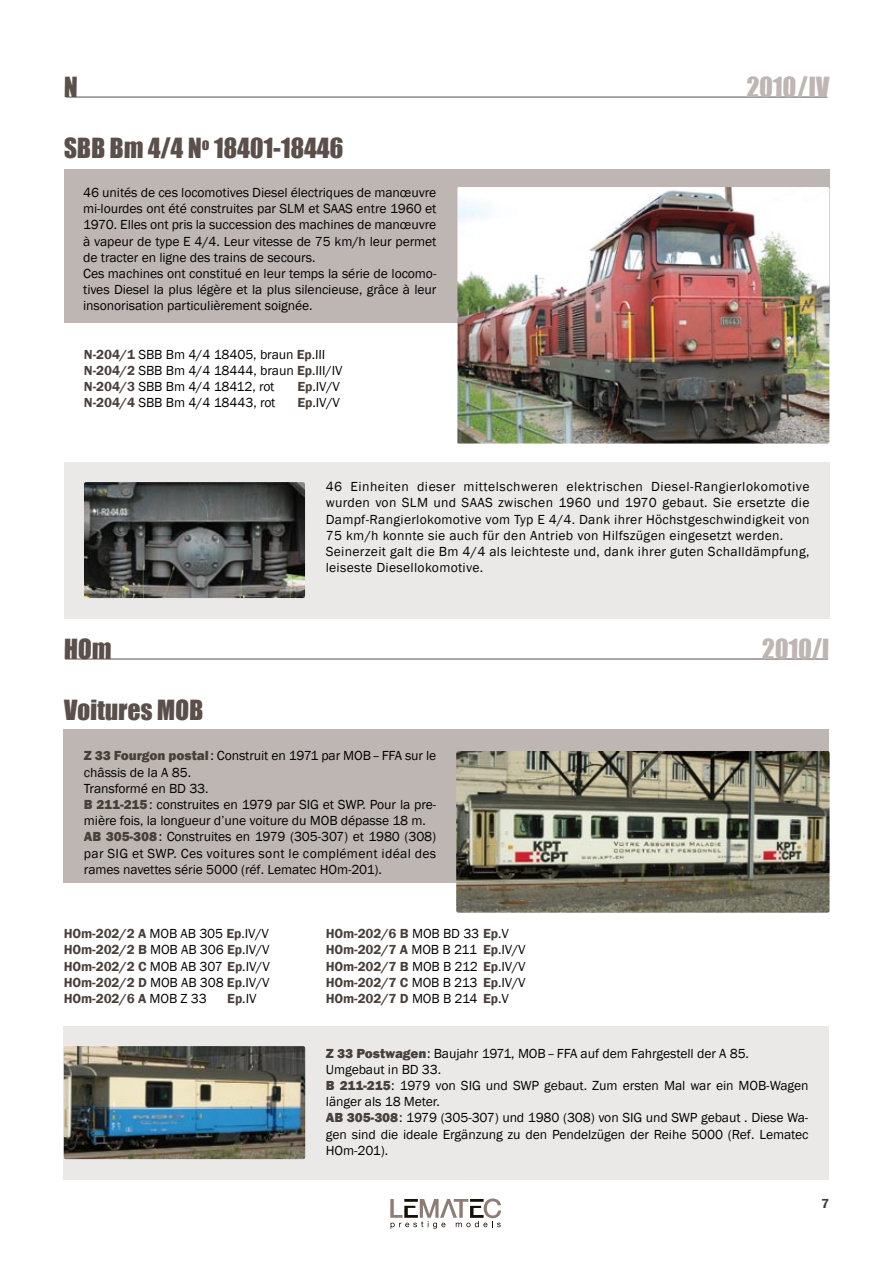
<style>
.page{position:relative;width:893px;height:1263px;background:#fff}
.page>*{position:absolute;margin:0;border:0;box-sizing:border-box;transform-origin:0 0}
.t1{font:25.5px "Impact";letter-spacing:-.015em;color:#5a4f4a}
.t2{font:25.5px "Impact";color:#bdb6b3}
.t3{font:13.5px/16.2px "Franklin Gothic";color:#000}
.t4{font:13.5px/16.2px "Franklin Gothic";letter-spacing:.03em;color:#000}
.t5{font:600 13.5px/16.2px "Franklin Gothic";color:#493f3a;text-align:justify}
.s1{font-weight:600;color:#493f3a}
.s2{font-weight:800;color:#493f3a}
.s3{font-weight:400;color:#000}
</style>
<div class="page">
<svg style="left:390px;top:1198px;width:111px;height:31px"></svg>
<div style="left:64px;top:169px;width:765px;height:153px;background:#bdb6b3"></div>
<div style="left:64px;top:462px;width:765px;height:156px;background:#ebe9e7"></div>
<hr style="left:66px;top:97px;width:761px;height:1px;background:#5a4f4a">
<img style="left:457px;top:187px;width:372px;height:256px">
<div style="left:64px;top:730px;width:765px;height:153px;background:#bdb6b3"></div>
<div style="left:64px;top:1026px;width:765px;height:153px;background:#ebe9e7"></div>
<hr style="left:65px;top:659px;width:763px;height:1px;background:#5a4f4a">
<img style="left:456px;top:751px;width:374px;height:162px">
<img style="left:64px;top:1046px;width:241px;height:113px">
<img style="left:84px;top:482px;width:221px;height:116px">
<h1 class="t1" style="left:64px;top:67px;width:16px">N</h1>
<h1 class="t1" style="left:64px;top:128px;width:282px">SBB Bm 4/4 N<sup>o</sup> 18401-18446</h1>
<p class="t3" style="left:83px;top:185px;width:355px">46 unités de ces locomotives Diesel électriques de manœuvre mi-lourdes ont été construites par SLM et SAAS entre 1960 et 1970. Elles ont pris la succession des machines de manœuvre à vapeur de type E 4/4. Leur vitesse de 75 km/h leur permet de tracter en ligne des trains de secours.<br>Ces machines ont constitué en leur temps la série de locomo&shy;tives Diesel la plus légère et la plus silencieuse, grâce à leur insonorisation particulièrement soignée.</p>
<p class="t3" style="left:84px;top:346px;width:260px"><span class="s1">N-204/1</span> SBB Bm 4/4 18405, braun <span class="s1">Ep</span>.III<br><span class="s1">N-204/2</span> SBB Bm 4/4 18444, braun <span class="s1">Ep</span>.III/IV<br><span class="s1">N-204/3</span> SBB Bm 4/4 18412, rot</p>
<p class="t3" style="left:297px;top:379px;width:44px"><span class="s1">Ep</span>.IV/V</p>
<p class="t3" style="left:84px;top:395px;width:193px"><span class="s1">N-204/4</span> SBB Bm 4/4 18443, rot</p>
<p class="t3" style="left:297px;top:395px;width:44px"><span class="s1">Ep</span>.IV/V</p>
<h1 class="t2" style="left:746px;top:67px;width:84px">2010/IV</h1>
<h1 class="t1" style="left:64px;top:629px;width:50px">HOm</h1>
<h1 class="t1" style="left:64px;top:690px;width:142px">Voitures MOB</h1>
<p class="t4" style="left:326px;top:479px;width:485px">46 Einheiten dieser mittelschweren elektrischen Diesel-Rangierlokomotive wurden von SLM und SAAS zwischen 1960 und 1970 gebaut. Sie ersetzte die Dampf-Rangierlokomotive vom Typ E 4/4. Dank ihrer Höchstgeschwindigkeit von 75 km/h konnte sie auch für den Antrieb von Hilfszügen eingesetzt werden.<br>Seinerzeit galt die Bm 4/4 als leichteste und, dank ihrer guten Schalldämpfung, leiseste Diesellokomotive.</p>
<h1 class="t2" style="left:762px;top:629px;width:69px">2010/I</h1>
<p class="t3" style="left:84px;top:748px;width:354px"><span class="s2">Z 33 Fourgon postal</span>: Construit en 1971 par MOB–FFA sur le châssis de la A 85.<br>Transformé en BD 33.<br><span class="s2">B 211-215</span>: construites en 1979 par SIG et SWP. Pour la pre&shy;mière fois, la longueur d’une voiture du MOB dépasse 18 m.<br><span class="s2">AB 305-308</span>: Construites en 1979 (305-307) et 1980 (308) par SIG et SWP. Ces voitures sont le complément idéal des rames navettes série 5000 (réf. Lematec HOm-201).</p>
<p class="t5" style="left:64px;top:926px;width:207px">HOm-202/2 A <span class="s3">MOB AB 305</span> Ep<span class="s3">.IV/V </span>HOm-202/2 B <span class="s3">MOB AB 306</span> Ep<span class="s3">.IV/V </span>HOm-202/2 C <span class="s3">MOB AB 307</span> Ep<span class="s3">.IV/V </span>HOm-202/2 D <span class="s3">MOB AB 308</span> Ep<span class="s3">.IV/V </span>HOm-202/6 A <span class="s3">MOB Z 33</span></p>
<p class="t3" style="left:227px;top:991px;width:30px"><span class="s1">Ep</span>.IV</p>
<p class="t5" style="left:326px;top:926px;width:201px;text-align:left">HOm-202/6 B <span class="s3">MOB BD 33</span> Ep<span class="s3">.V<br></span>HOm-202/7 A <span class="s3">MOB B 211</span> Ep<span class="s3">.IV/V<br></span>HOm-202/7 B <span class="s3">MOB B 212</span> Ep<span class="s3">.IV/V<br></span>HOm-202/7 C <span class="s3">MOB B 213</span> Ep<span class="s3">.IV/V<br></span>HOm-202/7 D <span class="s3">MOB B 214</span> Ep<span class="s3">.V</span></p>
<p class="t3" style="left:326px;top:1045px;width:484px"><span class="s2">Z 33 Postwagen</span>: Baujahr 1971, MOB–FFA auf dem Fahrgestell der A 85.<br>Umgebaut in BD 33.<br><span class="s2">B 211-215</span>: 1979 von SIG und SWP gebaut. Zum ersten Mal war ein MOB-Wagen länger als 18 Meter.<br><span class="s2">AB 305-308</span> : 1979 (305-307) und 1980 (308) von SIG und SWP gebaut . Diese Wa&shy;gen sind die ideale Ergänzung zu den Pendelzügen der Reihe 5000 (Ref. Lematec HOm-201).</p>
<p class="t5" style="left:821px;top:1195px;width:10px">7</p>
</div>
